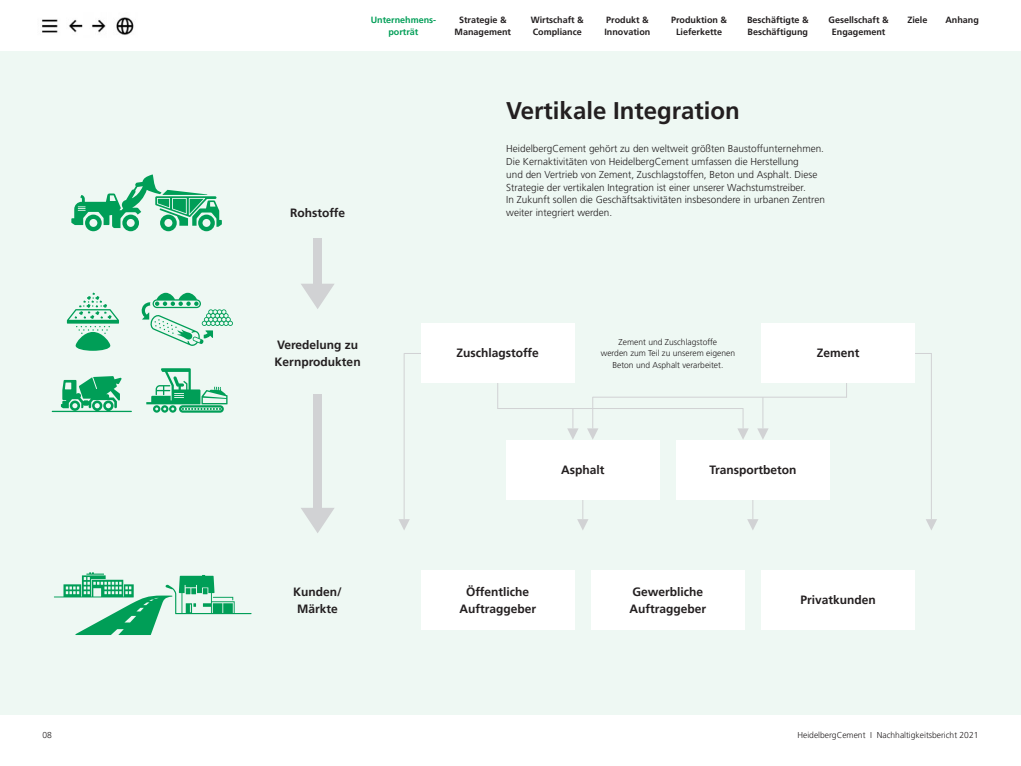
<style>
.page{position:relative;width:1021px;height:766px;background:#fff}
.page>*{position:absolute;margin:0;border:0;box-sizing:border-box;transform-origin:0 0}
.t1{font:700 24px "Frutiger LT Std";color:#231f20}
.t2{font:700 12px/17px "Frutiger LT Std";color:#231f20}
.t3{font:300 10px/12.8px "Frutiger LT Std";color:#231f20}
.t4{font:700 9px/11.3px "Frutiger LT Std";color:#231f20;text-align:center}
.t5{font:700 9px/11.3px "Frutiger LT Std";color:#009e57;text-align:center}
.t6{font:300 8.5px/11.3px "Frutiger LT Std";color:#231f20;text-align:center}
</style>
<div class="page">
<div style="left:0;top:51px;width:1020px;height:663px;background:#eef8f3"></div>
<img style="left:42px;top:17px;width:92px;height:18px">
<svg style="left:71px;top:174px;width:151px;height:57px"></svg>
<div style="left:313px;top:238px;width:9px;height:45px;background:#d1d2d4"></div>
<svg style="left:301px;top:283px;width:33px;height:26px"></svg>
<div style="left:313px;top:394px;width:9px;height:113px;background:#d1d2d4"></div>
<svg style="left:301px;top:507px;width:33px;height:26px"></svg>
<svg style="left:577px;top:499px;width:11px;height:31px"></svg>
<svg style="left:747px;top:499px;width:11px;height:31px"></svg>
<hr style="left:497px;top:408px;width:246px;height:1px;background:#d1d2d4">
<div style="left:676px;top:439px;width:153px;height:60px;background:#fff"></div>
<div style="left:506px;top:439px;width:153px;height:60px;background:#fff"></div>
<div style="left:421px;top:570px;width:153px;height:59px;background:#fff"></div>
<div style="left:591px;top:570px;width:153px;height:59px;background:#fff"></div>
<div style="left:761px;top:570px;width:153px;height:59px;background:#fff"></div>
<svg style="left:54px;top:572px;width:197px;height:62px"></svg>
<svg style="left:398px;top:519px;width:12px;height:11px"></svg>
<svg style="left:926px;top:519px;width:11px;height:11px"></svg>
<svg style="left:405px;top:353px;width:16px;height:1px"></svg>
<hr style="left:404px;top:353px;width:1px;height:166px;background:#d1d2d4">
<svg style="left:914px;top:353px;width:17px;height:1px"></svg>
<hr style="left:931px;top:353px;width:1px;height:166px;background:#d1d2d4">
<svg style="left:497px;top:383px;width:1px;height:25px"></svg>
<svg style="left:737px;top:408px;width:11px;height:31px"></svg>
<svg style="left:846px;top:383px;width:1px;height:14px"></svg>
<hr style="left:592px;top:397px;width:254px;height:1px;background:#d1d2d4">
<div style="left:421px;top:323px;width:153px;height:60px;background:#fff"></div>
<div style="left:761px;top:323px;width:153px;height:60px;background:#fff"></div>
<svg style="left:757px;top:428px;width:11px;height:11px"></svg>
<hr style="left:762px;top:397px;width:1px;height:31px;background:#d1d2d4">
<svg style="left:67px;top:292px;width:52px;height:59px"></svg>
<svg style="left:141px;top:293px;width:92px;height:53px"></svg>
<svg style="left:52px;top:376px;width:80px;height:36px"></svg>
<svg style="left:146px;top:368px;width:81px;height:44px"></svg>
<svg style="left:567px;top:409px;width:11px;height:30px"></svg>
<svg style="left:587px;top:428px;width:11px;height:11px"></svg>
<hr style="left:592px;top:397px;width:1px;height:31px;background:#d1d2d4">
<p class="t5" style="left:370px;top:15px;width:67px">Unternehmens&shy;porträt</p>
<p class="t4" style="left:454px;top:15px;width:58px">Strategie &amp;<br>Management</p>
<p class="t4" style="left:531px;top:15px;width:55px;text-align:left">Wirtschaft &amp;<br>Compliance</p>
<p class="t4" style="left:604px;top:15px;width:48px;text-align:left">Produkt &amp;<br>Innovation</p>
<p class="t4" style="left:671px;top:15px;width:58px">Produktion &amp;<br>Lieferkette</p>
<p class="t4" style="left:747px;top:15px;width:63px;text-align:left">Beschäftigte &amp;<br>Beschäftigung</p>
<p class="t4" style="left:828px;top:15px;width:62px">Gesellschaft &amp;<br>Engagement</p>
<p class="t4" style="left:907px;top:15px;width:21px">Ziele</p>
<p class="t4" style="left:945px;top:15px;width:35px">Anhang</p>
<p class="t2" style="left:290px;top:204px;width:57px">Rohstoffe</p>
<p class="t2" style="left:274px;top:336px;width:88px">Veredelung zu<br>Kernprodukten</p>
<p class="t2" style="left:293px;top:583px;width:50px;text-align:center">Kunden/<br>Märkte</p>
<h1 class="t1" style="left:506px;top:96px;width:235px">Vertikale Integration</h1>
<p class="t3" style="left:506px;top:142px;width:320px">HeidelbergCement gehört zu den weltweit größten Baustoffunternehmen.<br>Die Kernaktivitäten von HeidelbergCement umfassen die Herstellung<br>und den Vertrieb von Zement, Zuschlagstoffen, Beton und Asphalt. Diese Strategie der vertikalen Integration ist einer unserer Wachstumstreiber.<br>In Zukunft sollen die Geschäftsaktivitäten insbesondere in urbanen Zentren weiter integriert werden.</p>
<p class="t6" style="left:600px;top:336px;width:136px">Zement und Zuschlagstoffe<br>werden zum Teil zu unserem eigenen<br>Beton und Asphalt verarbeitet.</p>
<p class="t2" style="left:456px;top:344px;width:84px">Zuschlagstoffe</p>
<p class="t2" style="left:816px;top:344px;width:44px">Zement</p>
<p class="t2" style="left:561px;top:461px;width:45px">Asphalt</p>
<p class="t2" style="left:709px;top:461px;width:88px">Transportbeton</p>
<p class="t2" style="left:459px;top:583px;width:78px;text-align:center">Öffentliche<br>Auftraggeber</p>
<p class="t2" style="left:629px;top:583px;width:78px">Gewerbliche<br>Auftraggeber</p>
<p class="t2" style="left:800px;top:591px;width:77px">Privatkunden</p>
<p class="t6" style="left:43px;top:729px;width:11px">08</p>
<p class="t6" style="left:797px;top:729px;width:182px">HeidelbergCement I Nachhaltigkeitsbericht 2021</p>
</div>
